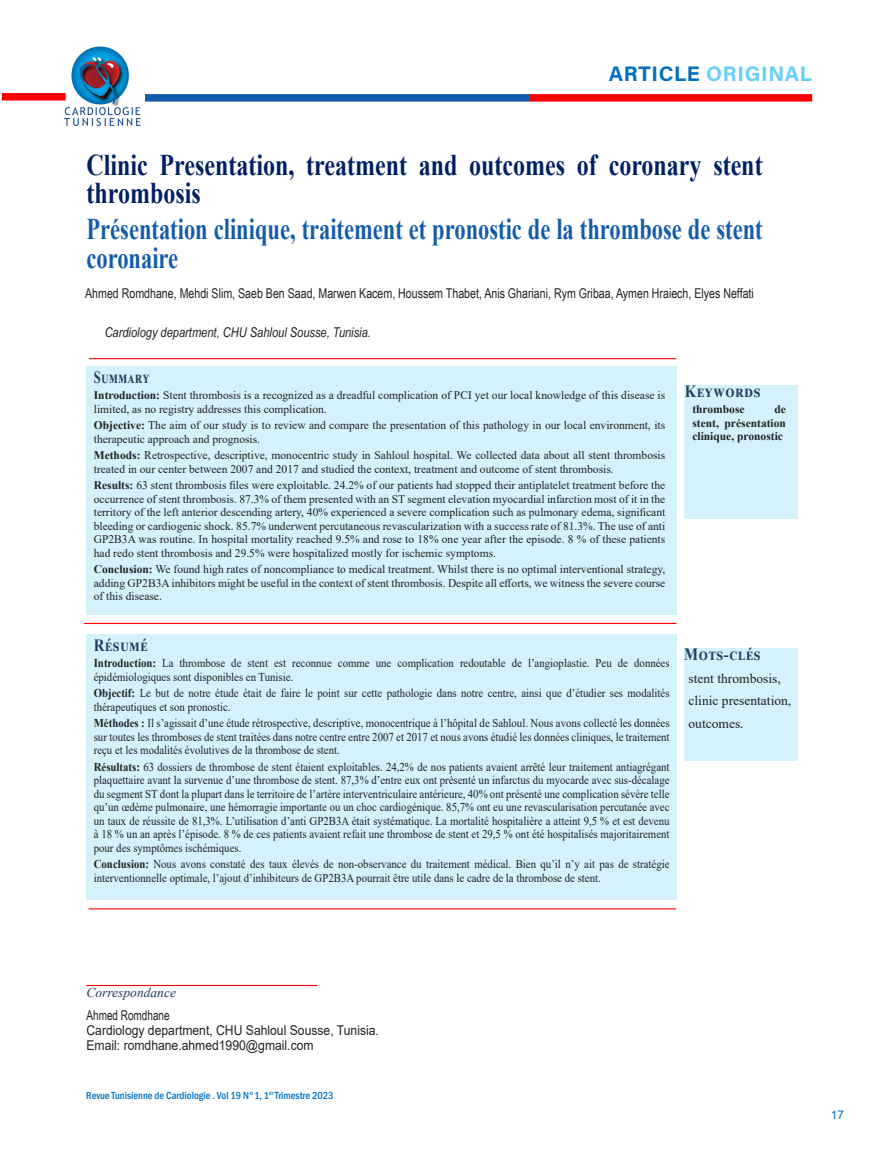
<style>
.page{position:relative;width:893px;height:1149px;background:#fff}
.page>*{position:absolute;margin:0;border:0;box-sizing:border-box;transform-origin:0 0}
.t1{font:700 30px/28.5px "Times New Roman";color:#135cab;scale:.75 1}
.t2{font:700 30px/28.5px "Times New Roman";color:#002064;scale:.8 1}
.t3{font:21px "Acumin Variable Concept";letter-spacing:.07em;color:#66d0f6}
.t4{font:700 17.1px "Times New Roman";letter-spacing:.05em;color:#243f60;scale:.87 1}
.t5{font:700 17.1px "Times New Roman";letter-spacing:.05em;color:#243f60;scale:.74 1}
.t6{font:13.5px "Arial Narrow";color:#231f20;scale:.96 1}
.t7{font:13.5px "Arial";color:#231f20;scale:.9 1}
.t8{font:italic 13.5px "Arial Narrow";color:#231f20}
.t9{font:13.5px/22.5px "Times New Roman";color:#202122}
.t10{font:italic 13.5px "Times New Roman";color:#243f60}
.t11{font:13.5px "Arial Narrow";color:#231f20;scale:.9 1}
.t12{font:12px/13.5px "Times New Roman";color:#202122;scale:.9 1}
.t13{font:12px "Arial";color:#0070c0}
.t14{font:11.7px/13.5px "Times New Roman";color:#202122}
.t15{font:700 11.7px/13.5px "Times New Roman";color:#202122;text-align:justify}
.t16{font:500 condensed 10.5px "Franklin Gothic";color:#0070c0}
.s1{color:#0070c0}
.s2{font-weight:700}
</style>
<div class="page">
<div style="left:530px;top:94px;width:282px;height:8px;background:#f00"></div>
<div style="left:134px;top:94px;width:396px;height:8px;background:#135cab"></div>
<hr style="left:86px;top:984px;width:231px;height:1px;background:#f00">
<img style="left:55px;top:46px;width:89px;height:81px">
<div style="left:2px;top:93px;width:64px;height:7px;background:#f00"></div>
<hr style="left:89px;top:358px;width:587px;height:1px;background:#f00">
<hr style="left:84px;top:622px;width:592px;height:2px;background:#f00">
<hr style="left:89px;top:908px;width:587px;height:1px;background:#f00">
<div style="left:685px;top:385px;width:113px;height:133px;background:#d4f1fc"></div>
<div style="left:86px;top:366px;width:591px;height:248px;background:#d4f1fc"></div>
<div style="left:684px;top:648px;width:113px;height:112px;background:#d4f1fc"></div>
<div style="left:86px;top:634px;width:591px;height:265px;background:#d4f1fc"></div>
<p class="t3" style="left:609px;top:59px;width:204px"><span class="s1">ARTICLE</span> ORIGINAL</p>
<p class="t2" style="left:87px;top:150px;width:847px">Clinic Presentation, treatment and outcomes of coronary stent thrombosis</p>
<p class="t1" style="left:87px;top:214px;width:903px">Présentation clinique, traitement et pronostic de la thrombose de stent coronaire</p>
<p class="t6" style="left:85px;top:283px;width:698px">Ahmed Romdhane, Mehdi Slim, Saeb Ben Saad, Marwen Kacem, Houssem Thabet, Anis Ghariani, Rym Gribaa, Aymen Hraiech, Elyes Neffati</p>
<p class="t8" style="left:105px;top:323px;width:268px">Cardiology department, CHU Sahloul Sousse, Tunisia.</p>
<p class="t5" style="left:94px;top:364px;width:77px">Summary</p>
<p class="t14" style="left:94px;top:388px;width:573px"><span class="s2">Introduction:</span> Stent thrombosis is a recognized as a dreadful complication of PCI yet our local knowledge of this disease is limited, as no registry addresses this complication.</p>
<p class="t14" style="left:94px;top:418px;width:573px"><span class="s2">Objective:</span> The aim of our study is to review and compare the presentation of this pathology in our local environment, its therapeutic approach and prognosis.</p>
<p class="t14" style="left:94px;top:448px;width:573px"><span class="s2">Methods:</span> Retrospective, descriptive, monocentric study in Sahloul hospital. We collected data about all stent thrombosis treated in our center between 2007 and 2017 and studied the context, treatment and outcome of stent thrombosis.</p>
<p class="t14" style="left:94px;top:478px;width:573px;text-align:justify"><span class="s2">Results:</span> 63 stent thrombosis files were exploitable. 24.2% of our patients had stopped their antiplatelet treatment before the occurrence of stent thrombosis. 87.3% of them presented with an ST segment elevation myocardial infarction most of it in the territory of the left anterior descending artery, 40% experienced a severe complication such as pulmonary edema, significant bleeding or cardiogenic shock. 85.7% underwent percutaneous revascularization with a success rate of 81.3%. The use of anti GP2B3A was routine. In hospital mortality reached 9.5% and rose to 18% one year after the episode. 8 % of these patients had redo stent thrombosis and 29.5% were hospitalized mostly for ischemic symptoms.</p>
<p class="t14" style="left:94px;top:562px;width:573px;text-align:justify"><span class="s2">Conclusion:</span> We found high rates of noncompliance to medical treatment. Whilst there is no optimal interventional strategy, adding GP2B3A inhibitors might be useful in the context of stent thrombosis. Despite all efforts, we witness the severe course of this disease.</p>
<p class="t4" style="left:685px;top:378px;width:89px">Keywords</p>
<p class="t15" style="left:692px;top:402px;width:54px">thrombose</p>
<p class="t15" style="left:692px;top:402px;width:95px;text-indent:82px">de stent, présentation clinique, pronostic</p>
<p class="t4" style="left:94px;top:632px;width:63px">Résumé</p>
<p class="t12" style="left:94px;top:656px;width:641px"><span class="s2">Introduction:</span> La thrombose de stent est reconnue comme une complication redoutable de l’angioplastie. Peu de données épidémiologiques sont disponibles en Tunisie.</p>
<p class="t12" style="left:94px;top:686px;width:641px"><span class="s2">Objectif:</span> Le but de notre étude était de faire le point sur cette pathologie dans notre centre, ainsi que d’étudier ses modalités thérapeutiques et son pronostic.</p>
<p class="t12" style="left:94px;top:716px;width:641px;text-align:justify"><span class="s2">Méthodes :</span> Il s’agissait d’une étude rétrospective, descriptive, monocentrique à l’hôpital de Sahloul. Nous avons collecté les données sur toutes les thromboses de stent traitées dans notre centre entre 2007 et 2017 et nous avons étudié les données cliniques, le traitement reçu et les modalités évolutives de la thrombose de stent.</p>
<p class="t12" style="left:94px;top:759px;width:641px;text-align:justify"><span class="s2">Résultats:</span> 63 dossiers de thrombose de stent étaient exploitables. 24,2% de nos patients avaient arrêté leur traitement antiagrégant plaquettaire avant la survenue d’une thrombose de stent. 87,3% d’entre eux ont présenté un infarctus du myocarde avec sus-décalage du segment ST dont la plupart dans le territoire de l’artère interventriculaire antérieure, 40% ont présenté une complication sévère telle qu’un œdème pulmonaire, une hémorragie importante ou un choc cardiogénique. 85,7% ont eu une revascularisation percutanée avec un taux de réussite de 81,3%. L’utilisation d’anti GP2B3A était systématique. La mortalité hospitalière a atteint 9,5 % et est devenu à 18 % un an après l’épisode. 8 % de ces patients avaient refait une thrombose de stent et 29,5 % ont été hospitalisés majoritairement pour des symptômes ischémiques.</p>
<p class="t12" style="left:94px;top:857px;width:641px"><span class="s2">Conclusion:</span> Nous avons constaté des taux élevés de non-observance du traitement médical. Bien qu’il n’y ait pas de stratégie interventionnelle optimale, l’ajout d’inhibiteurs de GP2B3A pourrait être utile dans le cadre de la thrombose de stent.</p>
<p class="t4" style="left:684px;top:641px;width:89px">Mots-clés</p>
<p class="t9" style="left:688px;top:666px;width:104px">stent thrombosis, clinic presentation, outcomes.</p>
<p class="t10" style="left:87px;top:982px;width:91px">Correspondance</p>
<p class="t11" style="left:87px;top:1005px;width:94px">Ahmed Romdhane</p>
<p class="t7" style="left:87px;top:1020px;width:326px">Cardiology department, CHU Sahloul Sousse, Tunisia.</p>
<p class="t7" style="left:87px;top:1035px;width:254px">Email: romdhane.ahmed1990@gmail.com</p>
<p class="t16" style="left:86px;top:1088px;width:249px">Revue Tunisienne de Cardiologie . Vol 19 N°1, 1<sup>er</sup> Trimestre 2023</p>
<p class="t13" style="left:831px;top:1106px;width:15px">17</p>
</div>
